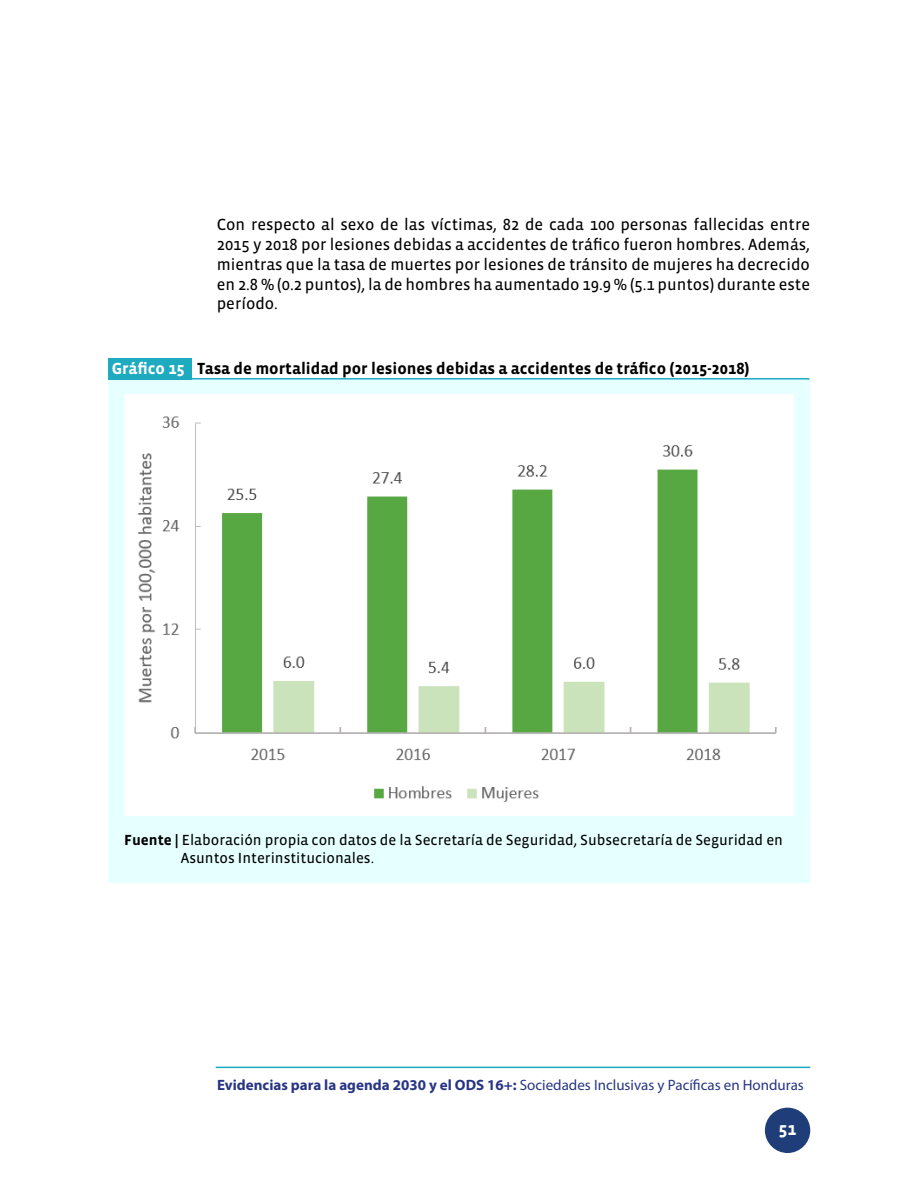
<style>
.page{position:relative;width:918px;height:1188px;background:#fff}
.page>*{position:absolute;margin:0;border:0;box-sizing:border-box;transform-origin:0 0}
.t1{font:700 18px "Vista Sans";color:#fff}
.t2{font:16.5px/19.8px "Vista Sans Reg";color:#000;text-align:justify}
.t3{font:700 16.5px "Vista Sans";color:#000}
.t4{font:15px/18px "Vista Sans Reg";color:#000}
.t5{font:15px "Myriad Pro";color:#283583}
.s1{color:#fff}
.s2{font-family:"Vista Sans";font-weight:700}
.s3{font-weight:700}
</style>
<div class="page">
<hr style="left:216px;top:1067px;width:594px;height:1px;background:#1aabbf">
<div style="left:765px;top:1108px;width:45px;height:45px;background:#1f3d78;border-radius:50%"></div>
<div style="left:108px;top:380px;width:701px;height:503px;background:#e6ffff"></div>
<div style="left:108px;top:358px;width:83px;height:22px;background:#1fabbf"></div>
<hr style="left:108px;top:378px;width:701px;height:2px;background:#1fabbf">
<img style="left:124px;top:400px;width:670px;height:414px">
<p class="t2" style="left:217px;top:215px;width:595px">Con respecto al sexo de las víctimas, 82 de cada 100 personas fallecidas entre 2015 y 2018 por lesiones debidas a accidentes de tráfico fueron hombres. Además, mientras que la tasa de muertes por lesiones de tránsito de mujeres ha decrecido en 2.8 % (0.2 puntos), la de hombres ha aumentado 19.9 % (5.1 puntos) durante este período.</p>
<p class="t3" style="left:112px;top:360px;width:639px"><span class="s1">Gráfico 15</span> Tasa de mortalidad por lesiones debidas a accidentes de tráfico (2015-2018)</p>
<p class="t4" style="left:181px;top:831px;width:604px;text-indent:-57px"><span class="s2">Fuente |</span> Elaboración propia con datos de la Secretaría de Seguridad, Subsecretaría de Seguridad en<br>Asuntos Interinstitucionales.</p>
<p class="t5" style="left:217px;top:1076px;width:588px"><span class="s3">Evidencias para la agenda 2030 y el ODS 16+:</span> Sociedades Inclusivas y Pacíficas en Honduras</p>
<p class="t1" style="left:779px;top:1120px;width:19px">51</p>
</div>
